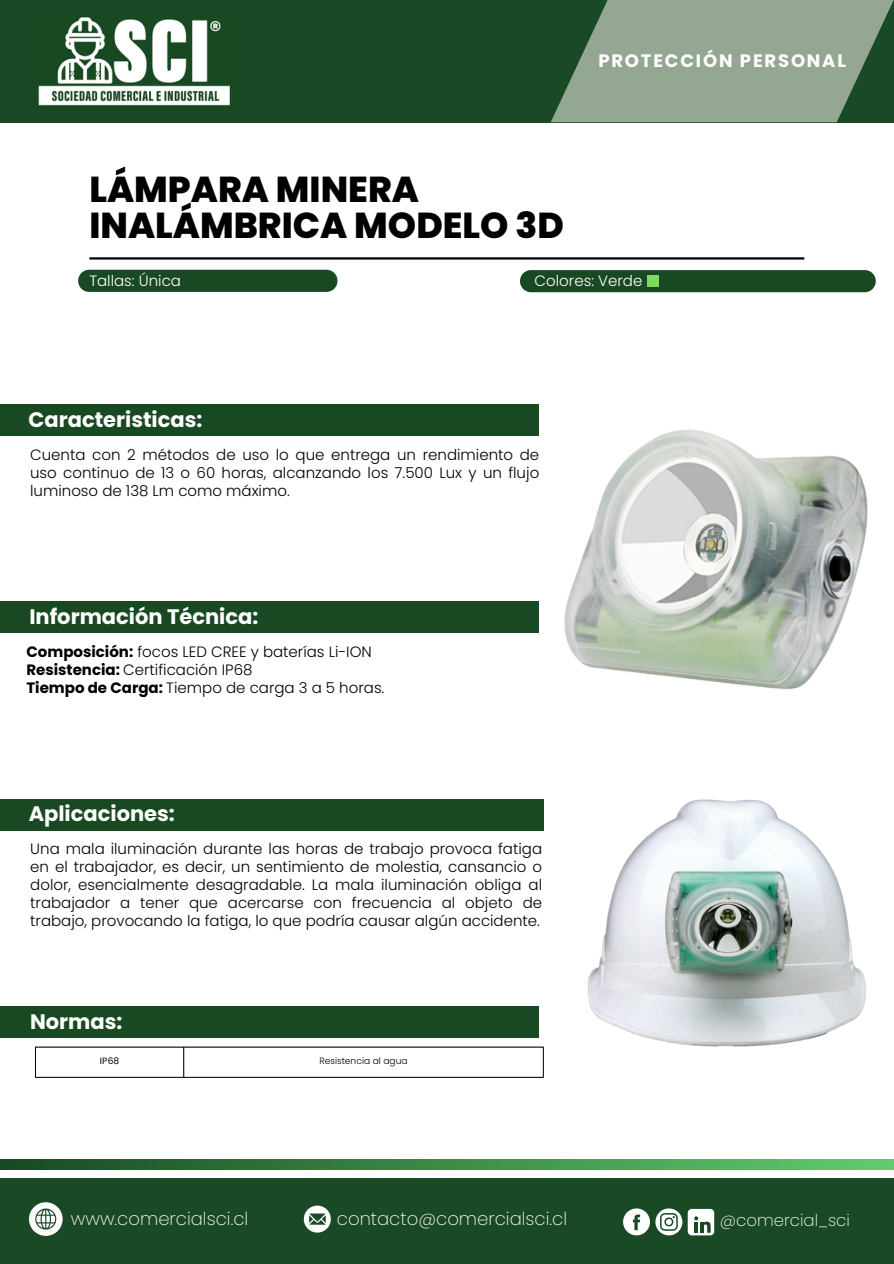
<style>
.page{position:relative;width:894px;height:1264px;background:#fff}
.page>*{position:absolute;margin:0;border:0;box-sizing:border-box;transform-origin:0 0}
.t1{font:800 36px/36px "Poppins";color:#000}
.t2{font:700 21px "Poppins";color:#fff}
.t3{font:200 18px "Poppins";color:#fff}
.t4{font:700 18px "Poppins";letter-spacing:.1em;color:#fff}
.t5{font:200 16.5px "Poppins";color:#fff}
.t6{font:300 15px/18px "Poppins";color:#000;text-align:justify}
.t7{font:300 15px "Poppins";color:#fff}
.t8{font:300 9.15px "Poppins";color:#000}
.t9{font:9.15px "Poppins";color:#000}
.s1{font-weight:700}
</style>
<div class="page">
<div style="left:0;top:1178px;width:893px;height:85px;background:#1a4a25"></div>
<svg style="left:0;top:1159px;width:893px;height:10px;background:#3c8a48"></svg>
<div style="left:0;top:0;width:893px;height:122px;background:#1a4a25"></div>
<img style="left:38px;top:17px;width:192px;height:89px">
<svg style="left:551px;top:0;width:342px;height:122px"></svg>
<svg style="left:29px;top:1202px;width:34px;height:33px"></svg>
<div style="left:687px;top:1208px;width:27px;height:27px;background:#fff;border-radius:4px"></div>
<svg style="left:694px;top:1216px;width:16px;height:16px"></svg>
<svg style="left:623px;top:1208px;width:26px;height:27px"></svg>
<svg style="left:655px;top:1208px;width:27px;height:27px"></svg>
<svg style="left:304px;top:1205px;width:27px;height:27px"></svg>
<hr style="left:89px;top:257px;width:715px;height:2px;background:#000">
<div style="left:0;top:404px;width:539px;height:32px;background:#194922"></div>
<div style="left:0;top:601px;width:539px;height:32px;background:#194922"></div>
<div style="left:0;top:798px;width:543px;height:32px;background:#194922"></div>
<div style="left:78px;top:270px;width:259px;height:22px;background:#194922"></div>
<div style="left:520px;top:270px;width:355px;height:22px;background:#194922"></div>
<div style="left:647px;top:275px;width:11px;height:12px;background:#7ed957"></div>
<div style="left:0;top:1005px;width:539px;height:32px;background:#194922"></div>
<svg style="left:35px;top:1047px;width:1px;height:29px"></svg>
<svg style="left:183px;top:1047px;width:1px;height:29px"></svg>
<svg style="left:542px;top:1047px;width:1px;height:29px"></svg>
<hr style="left:35px;top:1046px;width:508px;height:1px;background:#000">
<hr style="left:35px;top:1076px;width:508px;height:1px;background:#000">
<img style="left:564px;top:429px;width:304px;height:261px">
<img style="left:588px;top:799px;width:278px;height:248px">
<h1 class="t4" style="left:598px;top:48px;width:249px">PROTECCIÓN PERSONAL</h1>
<p class="t1" style="left:89px;top:171px;width:476px">LÁMPARA MINERA<br>INALÁMBRICA MODELO 3D</p>
<h2 class="t7" style="left:89px;top:270px;width:93px">Tallas: Única</h2>
<h2 class="t7" style="left:534px;top:270px;width:109px">Colores: Verde</h2>
<p class="t2" style="left:28px;top:405px;width:175px">Caracteristicas:</p>
<h2 class="t6" style="left:30px;top:445px;width:510px">Cuenta con 2 métodos de uso lo que entrega un rendimiento de uso continuo de 13 o 60 horas, alcanzando los 7.500 Lux y un flujo luminoso de 138 Lm como máximo.</h2>
<h2 class="t2" style="left:29px;top:602px;width:230px">Información Técnica:</h2>
<p class="t6" style="left:26px;top:642px;width:347px"><span class="s1">Composición:</span> focos LED CREE y baterías Li-ION</p>
<p class="t6" style="left:26px;top:660px;width:227px"><span class="s1">Resistencia:</span> Certificación IP68</p>
<p class="t6" style="left:26px;top:678px;width:359px"><span class="s1">Tiempo de Carga:</span> Tiempo de carga 3 a 5 horas.</p>
<p class="t2" style="left:29px;top:799px;width:148px">Aplicaciones:</p>
<h4 class="t6" style="left:30px;top:839px;width:513px">Una mala iluminación durante las horas de trabajo provoca fatiga en el trabajador, es decir, un sentimiento de molestia, cansancio o dolor, esencialmente desagradable. La mala iluminación obliga al trabajador a tener que acercarse con frecuencia al objeto de trabajo, provocando la fatiga, lo que podría causar algún accidente.</h4>
<p class="t2" style="left:30px;top:1006px;width:94px">Normas:</p>
<p class="t9" style="left:100px;top:1054px;width:21px">IP68</p>
<h2 class="t8" style="left:319px;top:1054px;width:90px">Resistencia al agua</h2>
<p class="t3" style="left:71px;top:1205px;width:179px">www.comercialsci.cl</p>
<p class="t5" style="left:719px;top:1209px;width:132px">@comercial_sci</p>
<h3 class="t3" style="left:337px;top:1205px;width:232px">contacto@comercialsci.cl</h3>
</div>
